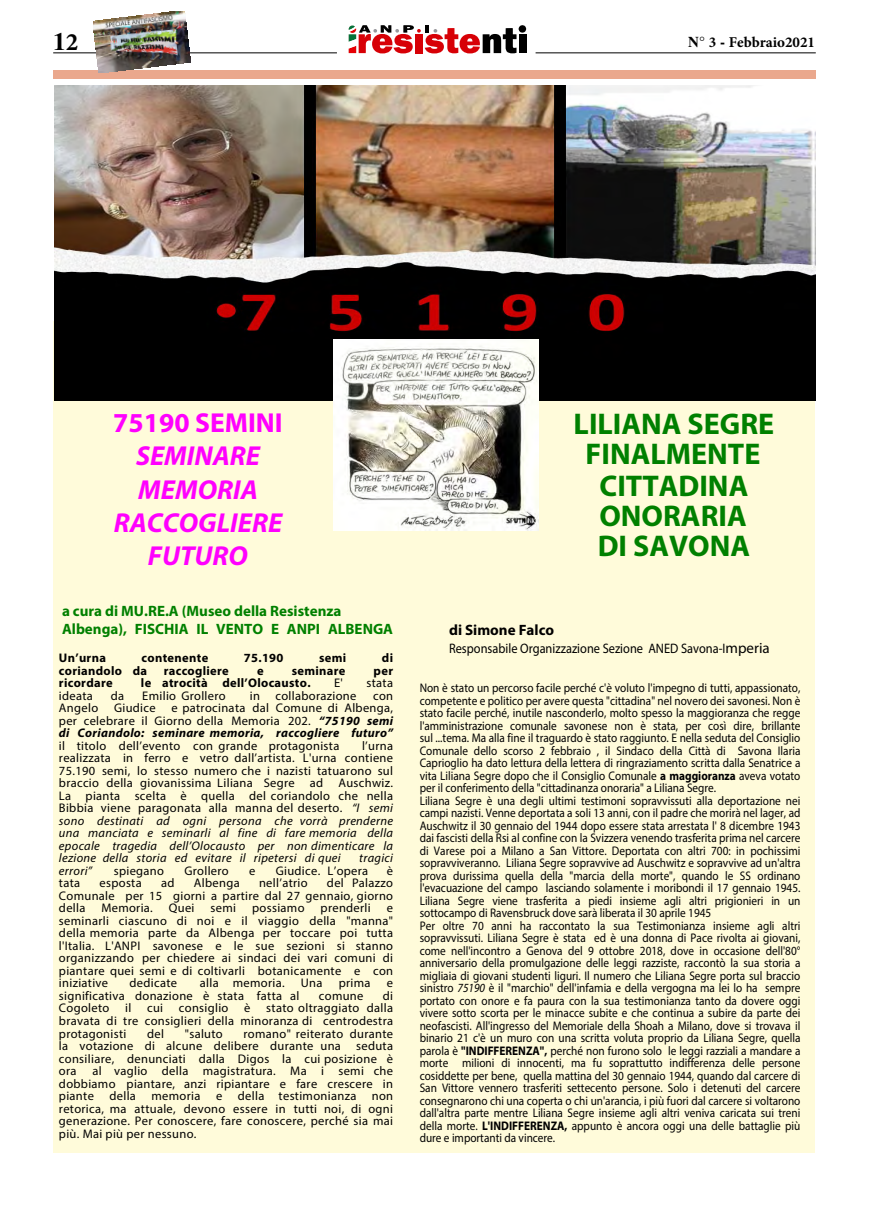
<style>
.page{position:relative;width:869px;height:1223px;background:#fff}
.page>*{position:absolute;margin:0;border:0;box-sizing:border-box;transform-origin:0 0}
.t1{font:700 30px/30.4px "Myriad Pro";color:#008000;text-align:center}
.t2{font:italic 700 27.5px/33px "Myriad Pro";color:#f0f;text-align:center}
.t3{font:700 27.5px "Myriad Pro";color:#f0f}
.t4{font:700 25px "Times LT Std";color:#000}
.t5{font:700 15px/18px "Myriad Pro";color:#008000}
.t6{font:700 15px "Minion Pro";color:#000}
.t7{font:700 15px "Myriad Pro";color:#000}
.t8{font:13.75px "Myriad Pro";color:#000;scale:.9 1}
.t9{font:12.5px/12.5px "Myriad Pro";color:#000;scale:.9 1}
.t10{font:12.5px/12.5px "Myriad Pro";color:#000;text-align:justify}
.t11{font:12.5px "Myriad Pro";letter-spacing:.025em;color:#000}
.t12{font:700 12.5px "Myriad Pro";letter-spacing:.025em;color:#000}
.t13{font:italic 12.5px "Myriad Pro";letter-spacing:.025em;color:#000}
.s1{font-family:"Minion Pro"}
.s2{font-family:"Times LT Std"}
.s3{font-weight:700;font-style:italic}
.s4{font-style:italic}
.s5{font-size:15px}
.s6{font-weight:700}
</style>
<div class="page">
<hr style="left:53px;top:53px;width:284px;height:1px;background:#000">
<hr style="left:535px;top:53px;width:280px;height:1px;background:#000">
<div style="left:53px;top:71px;width:762px;height:8px;background:#eaa88d"></div>
<div style="left:518px;top:34px;width:8px;height:19px;background:#000"></div>
<svg style="left:348px;top:25px;width:169px;height:29px"></svg>
<div style="left:518px;top:25px;width:8px;height:8px;background:#000;border-radius:50%"></div>
<div style="left:53px;top:321px;width:761px;height:832px;background:#fffbda"></div>
<img style="left:55px;top:85px;width:760px;height:315px">
<img style="left:333px;top:339px;width:205px;height:191px">
<img style="left:93px;top:11px;width:97px;height:62px">
<h3 class="t4" style="left:53px;top:26px;width:26px">1<span class="s1">2</span></h3>
<p class="t6" style="left:687px;top:31px;width:128px"><span class="s2">N°</span> 3 <span class="s2">-</span> Febbraio2021</p>
<h2 class="t3" style="left:113px;top:405px;width:171px">75190 SEMINI</h2>
<h2 class="t2" style="left:114px;top:439px;width:170px">SEMINARE<br>MEMORIA<br>RACCOGLIERE<br>FUTURO</h2>
<p class="t5" style="left:62px;top:602px;width:332px">a cura di MU.RE.A (Museo della Resistenza<br>Albenga), FISCHIA IL VENTO E ANPI ALBENGA</p>
<p class="t12" style="left:59px;top:650px;width:48px">Un’urna</p>
<p class="t12" style="left:141px;top:650px;width:68px">contenente</p>
<p class="t12" style="left:244px;top:650px;width:41px">75.190</p>
<p class="t12" style="left:319px;top:650px;width:29px">semi</p>
<p class="t12" style="left:382px;top:650px;width:13px">di</p>
<p class="t12" style="left:59px;top:662px;width:90px">coriandolo da</p>
<p class="t12" style="left:164px;top:662px;width:67px">raccogliere</p>
<p class="t12" style="left:257px;top:662px;width:8px">e</p>
<p class="t12" style="left:292px;top:662px;width:55px">seminare</p>
<p class="t12" style="left:373px;top:662px;width:21px">per</p>
<p class="t12" style="left:59px;top:675px;width:55px">ricordare</p>
<p class="t12" style="left:141px;top:675px;width:171px">le atrocità dell’Olocausto.</p>
<p class="t10" style="left:334px;top:676px;width:10px">E'</p>
<p class="t10" style="left:366px;top:676px;width:28px">stata</p>
<p class="t10" style="left:59px;top:689px;width:35px">ideata</p>
<p class="t10" style="left:111px;top:689px;width:15px">da</p>
<p class="t11" style="left:142px;top:688px;width:85px">Emilio Grollero</p>
<p class="t11" style="left:250px;top:688px;width:108px">in collaborazione</p>
<p class="t10" style="left:373px;top:689px;width:22px">con</p>
<p class="t10" style="left:59px;top:701px;width:41px">Angelo</p>
<p class="t11" style="left:114px;top:700px;width:43px">Giudice</p>
<p class="t10" style="left:59px;top:701px;width:335px;text-indent:113px">e patrocinata dal Comune di Albenga, per celebrare il Giorno della Memoria 202. <span class="s3">“75190 semi di Coriandolo: seminare memoria, raccogliere futuro”</span></p>
<p class="t11" style="left:59px;top:738px;width:282px">il titolo dell’evento con grande protagonista</p>
<p class="t10" style="left:59px;top:739px;width:335px;text-indent:303px">l’urna realizzata in ferro e vetro dall’artista. L'urna contiene 75.190 semi, lo stesso numero che i nazisti tatuarono sul braccio della giovanissima Liliana Segre ad Auschwiz.<br>La pianta scelta è quella del coriandolo che nella Bibbia viene paragonata alla manna del deserto. <span class="s4">“I semi sono destinati ad ogni persona che vorrà prenderne una manciata e seminarli al fine di fare memoria della epocale tragedia dell’Olocausto per non dimenticare la lezione della storia ed evitare il ripetersi di quei</span></p>
<p class="t13" style="left:359px;top:850px;width:35px">tragici</p>
<p class="t13" style="left:59px;top:863px;width:35px">errori”</p>
<p class="t11" style="left:114px;top:863px;width:52px">spiegano</p>
<p class="t11" style="left:184px;top:863px;width:46px">Grollero</p>
<p class="t10" style="left:249px;top:864px;width:8px">e</p>
<p class="t11" style="left:275px;top:863px;width:94px">Giudice. L’opera</p>
<p class="t10" style="left:386px;top:864px;width:8px">è</p>
<p class="t10" style="left:59px;top:876px;width:23px">tata</p>
<p class="t11" style="left:99px;top:875px;width:44px">esposta</p>
<p class="t10" style="left:161px;top:876px;width:15px">ad</p>
<p class="t11" style="left:194px;top:875px;width:47px">Albenga</p>
<p class="t11" style="left:259px;top:875px;width:50px">nell’atrio</p>
<p class="t10" style="left:59px;top:876px;width:335px;text-indent:268px">del Palazzo Comunale per 15 giorni a partire dal 27 gennaio, giorno della</p>
<p class="t11" style="left:101px;top:900px;width:53px">Memoria.</p>
<p class="t10" style="left:169px;top:901px;width:27px">Quei</p>
<p class="t10" style="left:210px;top:901px;width:27px">semi</p>
<p class="t11" style="left:252px;top:900px;width:54px">possiamo</p>
<p class="t11" style="left:320px;top:900px;width:52px">prenderli</p>
<p class="t10" style="left:59px;top:901px;width:335px;text-indent:328px">e seminarli ciascuno di noi e il viaggio della "manna" della memoria parte da Albenga per toccare poi tutta l'Italia. L'ANPI savonese e le sue sezioni si stanno organizzando per chiedere ai sindaci dei vari comuni di piantare quei semi e di coltivarli botanicamente e con iniziative</p>
<p class="t11" style="left:129px;top:975px;width:49px">dedicate</p>
<p class="t11" style="left:200px;top:975px;width:86px">alla memoria.</p>
<p class="t10" style="left:301px;top:976px;width:23px">Una</p>
<p class="t10" style="left:338px;top:976px;width:33px">prima</p>
<p class="t10" style="left:386px;top:976px;width:8px">e</p>
<p class="t11" style="left:59px;top:988px;width:242px">significativa donazione è stata fatta al</p>
<p class="t10" style="left:319px;top:989px;width:46px">comune</p>
<p class="t10" style="left:382px;top:989px;width:12px">di</p>
<p class="t11" style="left:59px;top:1000px;width:52px">Cogoleto</p>
<p class="t10" style="left:125px;top:1001px;width:8px">il</p>
<p class="t10" style="left:147px;top:1001px;width:18px">cui</p>
<p class="t11" style="left:179px;top:1000px;width:51px">consiglio</p>
<p class="t10" style="left:244px;top:1001px;width:8px">è</p>
<p class="t10" style="left:59px;top:1001px;width:335px;text-indent:207px">stato oltraggiato dalla bravata di tre consiglieri della minoranza di centrodestra protagonisti</p>
<p class="t10" style="left:59px;top:1026px;width:335px;text-indent:184px">romano" reiterato durante la votazione di alcune delibere durante una seduta consiliare, denunciati dalla Digos la cui posizione è ora</p>
<p class="t10" style="left:147px;top:1026px;width:18px">del</p>
<p class="t10" style="left:185px;top:1026px;width:39px">"saluto</p>
<p class="t10" style="left:59px;top:1064px;width:335px;text-indent:34px">al vaglio della magistratura. Ma i semi che dobbiamo piantare, anzi ripiantare e fare crescere in piante della memoria e della testimonianza non retorica, ma attuale, devono essere in tutti noi, di ogni generazione. Per conoscere, fare conoscere, perché sia mai più. Mai più per nessuno.</p>
<h1 class="t1" style="left:573px;top:408px;width:202px">LILIANA SEGRE<br>FINALMENTE<br>CITTADINA<br>ONORARIA<br>DI SAVONA</h1>
<p class="t7" style="left:449px;top:620px;width:106px">di Simone Falco</p>
<p class="t8" style="left:449px;top:639px;width:357px">Responsabile Organizzazione Sezione ANED Savona-I<span class="s5">mperia</span></p>
<p class="t9" style="left:419px;top:681px;width:424px">Non è stato un percorso facile perché c'è voluto l'impegno di tutti, appassionato, competente e politico per avere questa "cittadina" nel novero dei savonesi. Non è stato facile perché, inutile nasconderlo, molto spesso la maggioranza che regge l'amministrazione comunale savonese non è stata, per così dire, brillante sul ...tema. Ma alla fine il traguardo è stato raggiunto. E nella seduta del Consiglio Comunale dello scorso 2 febbraio , il Sindaco della Città di Savona Ilaria Caprioglio ha dato lettura della lettera di ringraziamento scritta dalla Senatrice a vita Liliana Segre dopo che il Consiglio Comunale <span class="s6">a maggioranza</span> aveva votato per il conferimento della "cittadinanza onoraria" a Liliana Segre.<br>Liliana Segre è una degli ultimi testimoni sopravvissuti alla deportazione nei campi nazisti. Venne deportata a soli 13 anni, con il padre che morirà nel lager, ad Auschwitz il 30 gennaio del 1944 dopo essere stata arrestata l' 8 dicembre 1943 dai fascisti della Rsi al confine con la Svizzera venendo trasferita prima nel carcere di Varese poi a Milano a San Vittore. Deportata con altri 700: in pochissimi sopravviveranno. Liliana Segre sopravvive ad Auschwitz e sopravvive ad un'altra prova durissima quella della "marcia della morte", quando le SS ordinano l'evacuazione del campo lasciando solamente i moribondi il 17 gennaio 1945.<br>Liliana Segre viene trasferita a piedi insieme agli altri prigionieri in un sottocampo di Ravensbruck dove sarà liberata il 30 aprile 1945<br>Per oltre 70 anni ha raccontato la sua Testimonianza insieme agli altri sopravvissuti. Liliana Segre è stata ed è una donna di Pace rivolta ai giovani, come nell'incontro a Genova del 9 ottobre 2018, dove in occasione dell'80° anniversario della promulgazione delle leggi razziste, raccontò la sua storia a migliaia di giovani studenti liguri. Il numero che Liliana Segre porta sul braccio sinistro <span class="s4">75190</span> è il "marchio" dell'infamia e della vergogna ma lei lo ha sempre portato con onore e fa paura con la sua testimonianza tanto da dovere oggi vivere sotto scorta per le minacce subite e che continua a subire da parte dei neofascisti. All'ingresso del Memoriale della Shoah a Milano, dove si trovava il binario 21 c'è un muro con una scritta voluta proprio da Liliana Segre, quella parola è <span class="s6">"INDIFFERENZA",</span> perché non furono solo le leggi razziali a mandare a morte milioni di innocenti, ma fu soprattutto indifferenza delle persone cosiddette per bene, quella mattina del 30 gennaio 1944, quando dal carcere di San Vittore vennero trasferiti settecento persone. Solo i detenuti del carcere consegnarono chi una coperta o chi un'arancia, i più fuori dal carcere si voltarono dall'altra parte mentre Liliana Segre insieme agli altri veniva caricata sui treni della morte. <span class="s6">L'INDIFFERENZA,</span> appunto è ancora oggi una delle battaglie più dure e importanti da vincere.</p>
</div>
